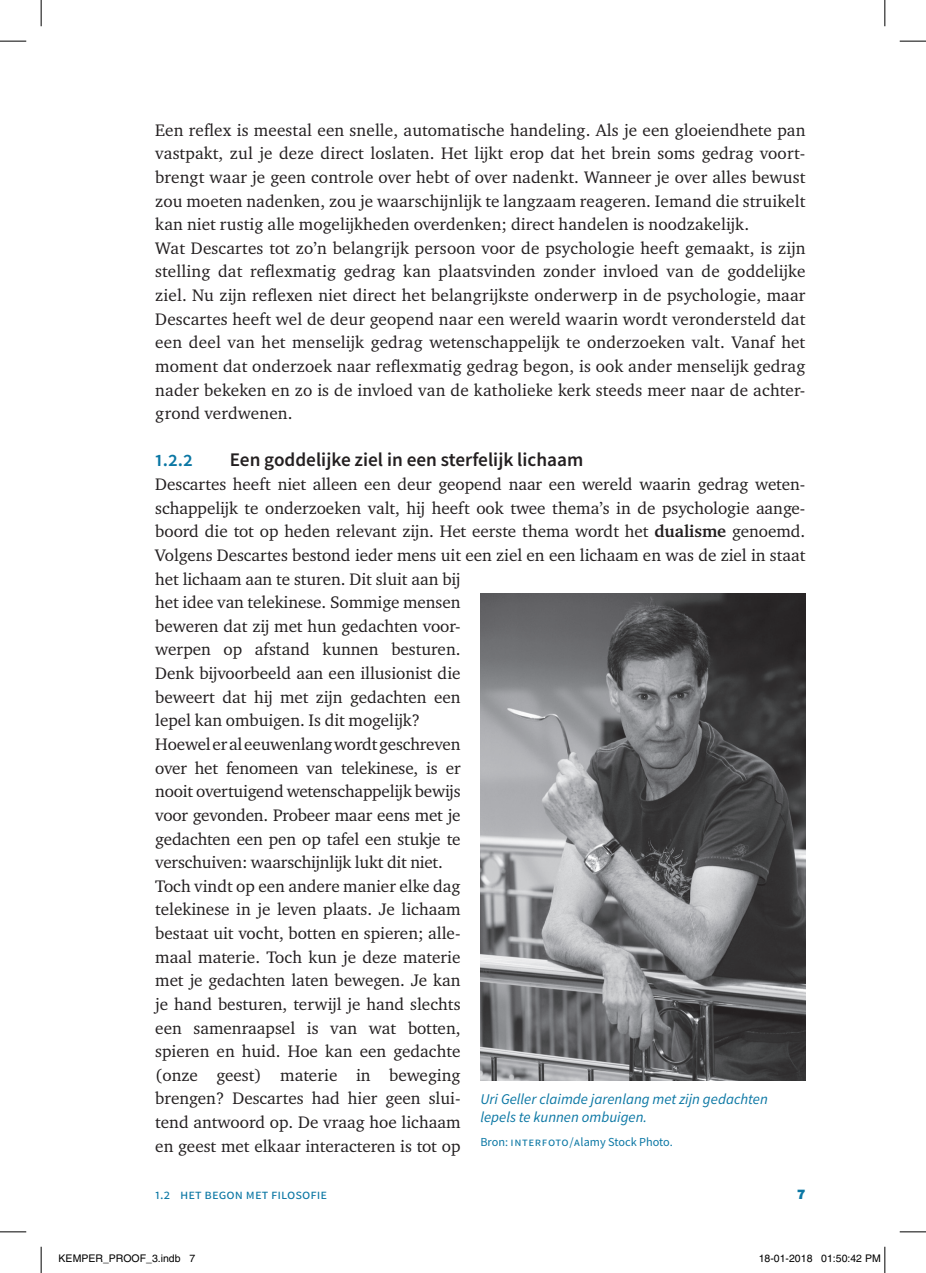
<style>
.page{position:relative;width:926px;height:1273px;background:#fff}
.page>*{position:absolute;margin:0;border:0;box-sizing:border-box;transform-origin:0 0}
.t1{font:600 19.25px "Source Sans Pro";color:#231f20}
.t2{font:600 19.25px "Source Sans Pro";color:#0b77a4}
.t3{font:900 17.5px "Source Sans Pro";color:#0b77a4}
.t4{font:17.15px/23.6px "Charter ITC Std";color:#231f20}
.t5{font:italic 14.88px/17.8px "Source Sans Pro";color:#0b77a4}
.t6{font:14px "Source Sans Pro";letter-spacing:.005em;color:#0b77a4}
.t7{font:12.25px "Source Sans Pro";color:#0b77a4}
.t8{font:10.5px "Helvetica";color:#000}
.s1{font-weight:700}
</style>
<div class="page">
<img style="left:480px;top:594px;width:325px;height:487px">
<svg style="left:0;top:41px;width:26px;height:1px"></svg>
<svg style="left:899px;top:41px;width:27px;height:1px"></svg>
<svg style="left:0;top:1231px;width:26px;height:1px"></svg>
<svg style="left:899px;top:1231px;width:27px;height:1px"></svg>
<svg style="left:41px;top:0;width:1px;height:26px"></svg>
<svg style="left:41px;top:1247px;width:1px;height:26px"></svg>
<svg style="left:884px;top:0;width:1px;height:26px"></svg>
<div style="left:821px;top:1255px;width:6px;height:8px;border:1px solid #fff;border-radius:50%"></div>
<svg style="left:822px;top:1247px;width:63px;height:26px"></svg>
<p class="t4" style="left:155px;top:118px;width:651px">Een reflex is meestal een snelle, automatische handeling. Als je een gloeiendhete pan vastpakt, zul je deze direct loslaten. Het lijkt erop dat het brein soms gedrag voort&shy;brengt waar je geen controle over hebt of over nadenkt. Wanneer je over alles bewust zou moeten nadenken, zou je waarschijnlijk te langzaam reageren. Iemand die struikelt kan niet rustig alle mogelijkheden overdenken; direct handelen is noodzakelijk.<br>Wat Descartes tot zo’n belangrijk persoon voor de psychologie heeft gemaakt, is zijn stelling dat reflexmatig gedrag kan plaatsvinden zonder invloed van de goddelijke ziel. Nu zijn reflexen niet direct het belangrijkste onderwerp in de psychologie, maar Descartes heeft wel de deur geopend naar een wereld waarin wordt verondersteld dat een deel van het menselijk gedrag wetenschappelijk te onderzoeken valt. Vanaf het moment dat onderzoek naar reflexmatig gedrag begon, is ook ander menselijk gedrag nader bekeken en zo is de invloed van de katholieke kerk steeds meer naar de achter&shy;grond verdwenen.</p>
<p class="t2" style="left:155px;top:447px;width:39px">1.2.2</p>
<p class="t1" style="left:230px;top:447px;width:355px">Een goddelijke ziel in een sterfelijk lichaam</p>
<p class="t4" style="left:155px;top:472px;width:651px">Descartes heeft niet alleen een deur geopend naar een wereld waarin gedrag weten&shy;schappelijk te onderzoeken valt, hij heeft ook twee thema’s in de psychologie aange&shy;boord die tot op heden relevant zijn. Het eerste thema wordt het <span class="s1">dualisme</span> genoemd.<br>Volgens Descartes bestond ieder mens uit een ziel en een lichaam en was de ziel in staat het lichaam aan te sturen. Dit sluit aan bij<br>het idee van telekinese. Sommige mensen<br>beweren dat zij met hun gedachten voor-<br>werpen op afstand kunnen besturen.<br>Denk bijvoorbeeld aan een illusionist die<br>beweert dat hij met zijn gedachten een<br>lepel kan ombuigen. Is dit mogelijk?<br>Hoewel er al eeuwenlang wordt geschreven<br>over het fenomeen van telekinese, is er<br>nooit overtuigend wetenschappelijk bewijs<br>voor gevonden. Probeer maar eens met je<br>gedachten een pen op tafel een stukje te<br>verschuiven: waarschijnlijk lukt dit niet.<br>Toch vindt op een andere manier elke dag<br>telekinese in je leven plaats. Je lichaam<br>bestaat uit vocht, botten en spieren; alle-<br>maal materie. Toch kun je deze materie<br>met je gedachten laten bewegen. Je kan<br>je hand besturen, terwijl je hand slechts<br>een samenraapsel is van wat botten,<br>spieren en huid. Hoe kan een gedachte<br>(onze geest) materie in beweging<br>brengen? Descartes had hier geen slui-<br>tend antwoord op. De vraag hoe lichaam<br>en geest met elkaar interacteren is tot op</p>
<p class="t5" style="left:480px;top:1090px;width:289px">Uri Geller claimde jarenlang met zijn gedachten lepels te kunnen ombuigen.</p>
<p class="t7" style="left:480px;top:1134px;width:38px">Bron: INTERFOTO</p>
<p class="t7" style="left:569px;top:1134px;width:105px">/Alamy Stock Photo.</p>
<p class="t6" style="left:155px;top:1185px;width:173px">1.2 Het begon met filosofie</p>
<p class="t3" style="left:797px;top:1181px;width:10px">7</p>
<p class="t8" style="left:59px;top:1253px;width:138px">KEMPER_PROOF_3.indb 7</p>
<p class="t8" style="left:758px;top:1253px;width:123px">18-01-2018 01:50:42 PM</p>
</div>
